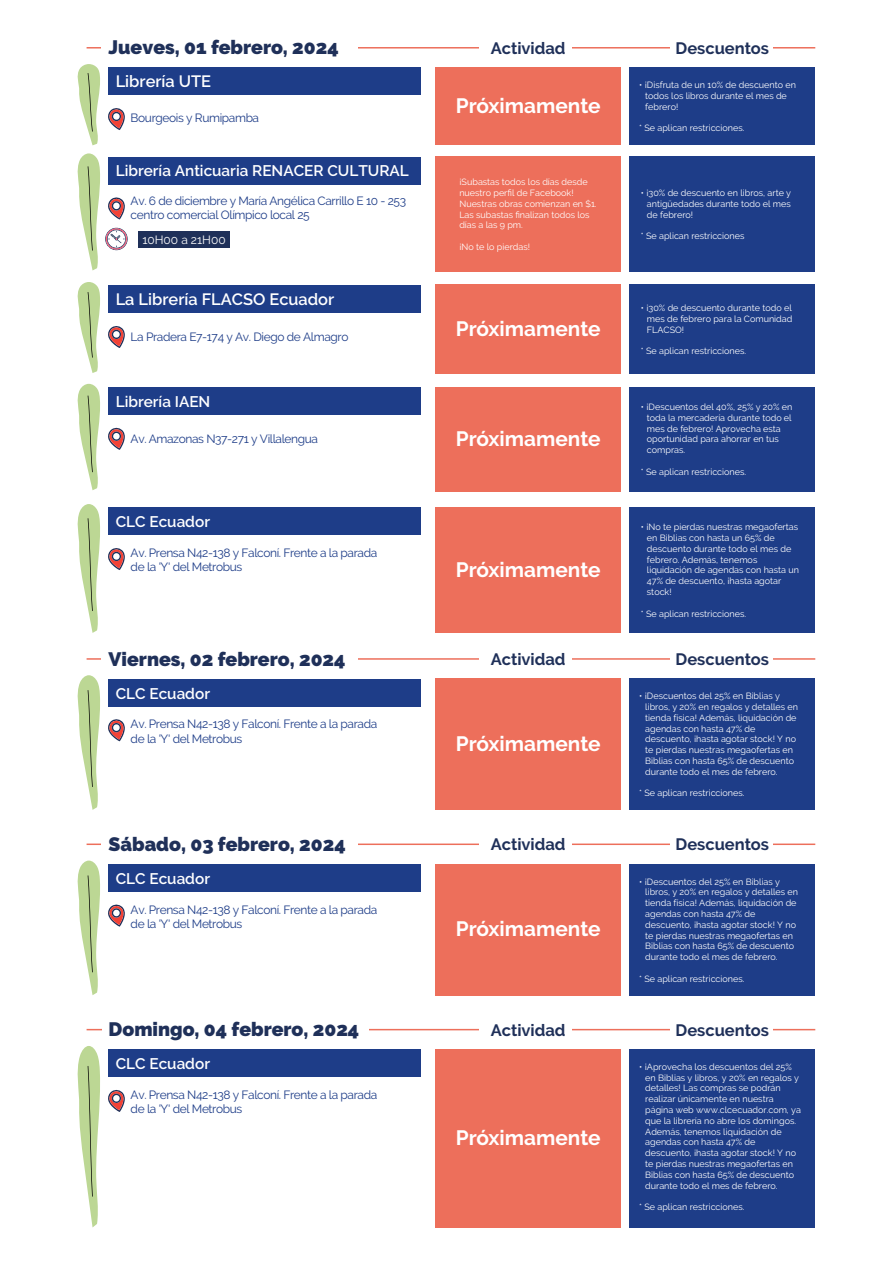
<style>
.page{position:relative;width:893px;height:1263px;background:#fff}
.page>*{position:absolute;margin:0;border:0;box-sizing:border-box;transform-origin:0 0}
.t1{font:700 20.7px "Raleway";color:#fff}
.t2{font:900 19.35px "Raleway";color:#1f3059}
.t3{font:700 16.5px "Raleway";color:#1f3059}
.t4{font:600 16.35px "Raleway";color:#fff}
.t5{font:600 15.3px "Raleway";color:#fff}
.t6{font:12px/14.4px "Raleway";letter-spacing:-.03em;color:#1e3d88}
.t7{font:12px "Raleway";color:#fff}
.t8{font:9px/10.8px "Raleway";color:#fff}
</style>
<div class="page">
<svg style="left:77px;top:64px;width:23px;height:81px"></svg>
<svg style="left:108px;top:108px;width:17px;height:22px"></svg>
<div style="left:108px;top:67px;width:312px;height:28px;background:#1e3d88"></div>
<div style="left:435px;top:67px;width:186px;height:78px;background:#ed6f5b"></div>
<div style="left:629px;top:67px;width:186px;height:78px;background:#1e3d88"></div>
<hr style="left:87px;top:47px;width:728px;height:2px;background:#ed6f5b">
<div style="left:102px;top:35px;width:256px;height:24px;background:#fff"></div>
<div style="left:479px;top:35px;width:93px;height:24px;background:#fff"></div>
<div style="left:670px;top:35px;width:103px;height:24px;background:#fff"></div>
<svg style="left:77px;top:675px;width:23px;height:135px"></svg>
<svg style="left:108px;top:719px;width:17px;height:22px"></svg>
<div style="left:108px;top:679px;width:312px;height:27px;background:#1e3d88"></div>
<div style="left:435px;top:679px;width:186px;height:131px;background:#ed6f5b"></div>
<div style="left:629px;top:679px;width:186px;height:131px;background:#1e3d88"></div>
<hr style="left:87px;top:658px;width:728px;height:2px;background:#ed6f5b">
<div style="left:102px;top:647px;width:256px;height:23px;background:#fff"></div>
<div style="left:479px;top:647px;width:93px;height:23px;background:#fff"></div>
<div style="left:670px;top:647px;width:103px;height:23px;background:#fff"></div>
<svg style="left:77px;top:860px;width:23px;height:135px"></svg>
<svg style="left:108px;top:904px;width:17px;height:22px"></svg>
<div style="left:108px;top:864px;width:312px;height:28px;background:#1e3d88"></div>
<div style="left:435px;top:864px;width:186px;height:131px;background:#ed6f5b"></div>
<div style="left:629px;top:864px;width:186px;height:131px;background:#1e3d88"></div>
<hr style="left:87px;top:843px;width:728px;height:2px;background:#ed6f5b">
<div style="left:102px;top:832px;width:256px;height:24px;background:#fff"></div>
<div style="left:479px;top:832px;width:93px;height:24px;background:#fff"></div>
<div style="left:670px;top:832px;width:103px;height:24px;background:#fff"></div>
<svg style="left:77px;top:1046px;width:23px;height:181px"></svg>
<svg style="left:108px;top:1090px;width:17px;height:22px"></svg>
<div style="left:108px;top:1049px;width:312px;height:28px;background:#1e3d88"></div>
<div style="left:435px;top:1049px;width:186px;height:178px;background:#ed6f5b"></div>
<div style="left:629px;top:1049px;width:186px;height:178px;background:#1e3d88"></div>
<hr style="left:87px;top:1029px;width:728px;height:1px;background:#ed6f5b">
<div style="left:102px;top:1017px;width:266px;height:24px;background:#fff"></div>
<div style="left:479px;top:1017px;width:93px;height:24px;background:#fff"></div>
<div style="left:670px;top:1017px;width:103px;height:24px;background:#fff"></div>
<div style="left:108px;top:157px;width:312px;height:28px;background:#1e3d88"></div>
<div style="left:139px;top:231px;width:91px;height:17px;background:#1f3059"></div>
<div style="left:435px;top:157px;width:186px;height:115px;background:#ed6f5b"></div>
<div style="left:629px;top:157px;width:186px;height:115px;background:#1e3d88"></div>
<svg style="left:77px;top:153px;width:51px;height:117px"></svg>
<svg style="left:77px;top:384px;width:23px;height:106px"></svg>
<svg style="left:108px;top:427px;width:17px;height:23px"></svg>
<div style="left:108px;top:387px;width:312px;height:28px;background:#1e3d88"></div>
<div style="left:435px;top:387px;width:186px;height:105px;background:#ed6f5b"></div>
<div style="left:629px;top:387px;width:186px;height:105px;background:#1e3d88"></div>
<svg style="left:77px;top:282px;width:23px;height:91px"></svg>
<svg style="left:108px;top:326px;width:17px;height:22px"></svg>
<div style="left:108px;top:285px;width:312px;height:28px;background:#1e3d88"></div>
<div style="left:435px;top:285px;width:186px;height:89px;background:#ed6f5b"></div>
<div style="left:629px;top:285px;width:186px;height:89px;background:#1e3d88"></div>
<svg style="left:77px;top:504px;width:23px;height:129px"></svg>
<svg style="left:108px;top:548px;width:17px;height:22px"></svg>
<div style="left:108px;top:507px;width:312px;height:28px;background:#1e3d88"></div>
<div style="left:435px;top:507px;width:186px;height:126px;background:#ed6f5b"></div>
<div style="left:629px;top:507px;width:186px;height:126px;background:#1e3d88"></div>
<h2 class="t2" style="left:109px;top:36px;width:232px">Jueves, 01 febrero, 2024</h2>
<h3 class="t3" style="left:491px;top:38px;width:76px">Actividad</h3>
<h3 class="t3" style="left:675px;top:38px;width:95px">Descuentos</h3>
<h3 class="t4" style="left:116px;top:72px;width:97px">Librería UTE</h3>
<p class="t8" style="left:645px;top:79px;width:152px;text-indent:-6px">• ¡Disfruta de un 10% de descuento en todos los libros durante el mes de febrero!</p>
<p class="t8" style="left:639px;top:123px;width:107px">* Se aplican restricciones.</p>
<h1 class="t1" style="left:456px;top:94px;width:146px">Próximamente</h1>
<h3 class="t6" style="left:131px;top:110px;width:130px">Bourgeois y Rumipamba</h3>
<h3 class="t5" style="left:116px;top:162px;width:295px">Librería Anticuaria RENACER CULTURAL</h3>
<h3 class="t6" style="left:131px;top:193px;width:277px">Av. 6 de diciembre y María Angélica Carrillo E 10 - 253 centro comercial Olímpico local 25</h3>
<h3 class="t7" style="left:142px;top:232px;width:85px">10H00 a 21H00</h3>
<h3 class="t4" style="left:116px;top:290px;width:220px">La Librería FLACSO Ecuador</h3>
<h3 class="t6" style="left:131px;top:329px;width:219px">La Pradera E7-174 y Av. Diego de Almagro</h3>
<h3 class="t5" style="left:116px;top:393px;width:96px">Librería IAEN</h3>
<h3 class="t6" style="left:131px;top:431px;width:189px">Av. Amazonas N37-271 y Villalengua</h3>
<h3 class="t5" style="left:116px;top:513px;width:96px">CLC Ecuador</h3>
<h3 class="t6" style="left:131px;top:545px;width:248px">Av. Prensa N42-138 y Falconí. Frente a la parada de la 'Y' del Metrobus</h3>
<p class="t8" style="left:459px;top:177px;width:139px">¡Subastas todos los días desde nuestro perfil de Facebook!<br>Nuestras obras comienzan en $1.<br>Las subastas finalizan todos los días a las 9 pm.</p>
<p class="t8" style="left:459px;top:241px;width:72px">¡No te lo pierdas!</p>
<h1 class="t1" style="left:456px;top:317px;width:146px">Próximamente</h1>
<h1 class="t1" style="left:456px;top:427px;width:146px">Próximamente</h1>
<h1 class="t1" style="left:456px;top:557px;width:146px">Próximamente</h1>
<p class="t8" style="left:647px;top:187px;width:146px;text-align:justify;text-indent:-6px">• ¡30% de descuento en libros, arte y antigüedades durante todo el mes de febrero!</p>
<p class="t8" style="left:641px;top:231px;width:105px">* Se aplican restricciones</p>
<p class="t8" style="left:647px;top:302px;width:147px;text-align:justify;text-indent:-6px">• ¡30% de descuento durante todo el mes de febrero para la Comunidad FLACSO!</p>
<p class="t8" style="left:641px;top:346px;width:107px">* Se aplican restricciones.</p>
<p class="t8" style="left:647px;top:401px;width:147px;text-indent:-6px">• ¡Descuentos del 40%, 25% y 20% en toda la mercadería durante todo el mes de febrero! Aprovecha esta oportunidad para ahorrar en tus compras.</p>
<p class="t8" style="left:641px;top:466px;width:107px">* Se aplican restricciones.</p>
<p class="t8" style="left:647px;top:521px;width:154px;text-indent:-6px">• ¡No te pierdas nuestras megaofertas en Biblias con hasta un 65% de descuento durante todo el mes de febrero. Además, tenemos liquidación de agendas con hasta un<br>47% de descuento, ¡hasta agotar stock!</p>
<p class="t8" style="left:641px;top:608px;width:107px">* Se aplican restricciones.</p>
<h2 class="t2" style="left:109px;top:648px;width:238px">Viernes, 02 febrero, 2024</h2>
<h3 class="t3" style="left:491px;top:650px;width:76px">Actividad</h3>
<h3 class="t3" style="left:675px;top:650px;width:95px">Descuentos</h3>
<h3 class="t5" style="left:116px;top:684px;width:96px">CLC Ecuador</h3>
<p class="t8" style="left:645px;top:691px;width:154px;text-indent:-6px">• ¡Descuentos del 25% en Biblias y libros, y 20% en regalos y detalles en tienda física! Además, liquidación de agendas con hasta 47% de descuento, ¡hasta agotar stock! Y no te pierdas nuestras megaofertas en Biblias con hasta 65% de descuento durante todo el mes de febrero.</p>
<p class="t8" style="left:639px;top:788px;width:107px">* Se aplican restricciones.</p>
<h3 class="t6" style="left:131px;top:717px;width:248px">Av. Prensa N42-138 y Falconí. Frente a la parada de la 'Y' del Metrobus</h3>
<h1 class="t1" style="left:456px;top:732px;width:146px">Próximamente</h1>
<h2 class="t2" style="left:109px;top:833px;width:239px">Sábado, 03 febrero, 2024</h2>
<h3 class="t3" style="left:491px;top:835px;width:76px">Actividad</h3>
<h3 class="t3" style="left:675px;top:835px;width:95px">Descuentos</h3>
<h3 class="t5" style="left:116px;top:870px;width:96px">CLC Ecuador</h3>
<p class="t8" style="left:645px;top:876px;width:154px;text-indent:-6px">• ¡Descuentos del 25% en Biblias y libros, y 20% en regalos y detalles en tienda física! Además, liquidación de agendas con hasta 47% de descuento, ¡hasta agotar stock! Y no te pierdas nuestras megaofertas en Biblias con hasta 65% de descuento durante todo el mes de febrero.</p>
<p class="t8" style="left:639px;top:973px;width:107px">* Se aplican restricciones.</p>
<h3 class="t6" style="left:131px;top:902px;width:248px">Av. Prensa N42-138 y Falconí. Frente a la parada de la 'Y' del Metrobus</h3>
<h1 class="t1" style="left:456px;top:917px;width:146px">Próximamente</h1>
<h2 class="t2" style="left:109px;top:1018px;width:252px">Domingo, 04 febrero, 2024</h2>
<h3 class="t3" style="left:491px;top:1020px;width:76px">Actividad</h3>
<h3 class="t3" style="left:675px;top:1020px;width:95px">Descuentos</h3>
<h3 class="t5" style="left:116px;top:1055px;width:96px">CLC Ecuador</h3>
<p class="t8" style="left:645px;top:1061px;width:157px;text-indent:-6px">• ¡Aprovecha los descuentos del 25% en Biblias y libros, y 20% en regalos y detalles! Las compras se podrán realizar únicamente en nuestra página web www.clcecuador.com, ya que la librería no abre los domingos.<br>Además, tenemos liquidación de agendas con hasta 47% de descuento, ¡hasta agotar stock! Y no te pierdas nuestras megaofertas en Biblias con hasta 65% de descuento durante todo el mes de febrero.</p>
<p class="t8" style="left:639px;top:1202px;width:107px">* Se aplican restricciones.</p>
<h3 class="t6" style="left:131px;top:1087px;width:248px">Av. Prensa N42-138 y Falconí. Frente a la parada de la 'Y' del Metrobus</h3>
<h1 class="t1" style="left:456px;top:1126px;width:146px">Próximamente</h1>
</div>
